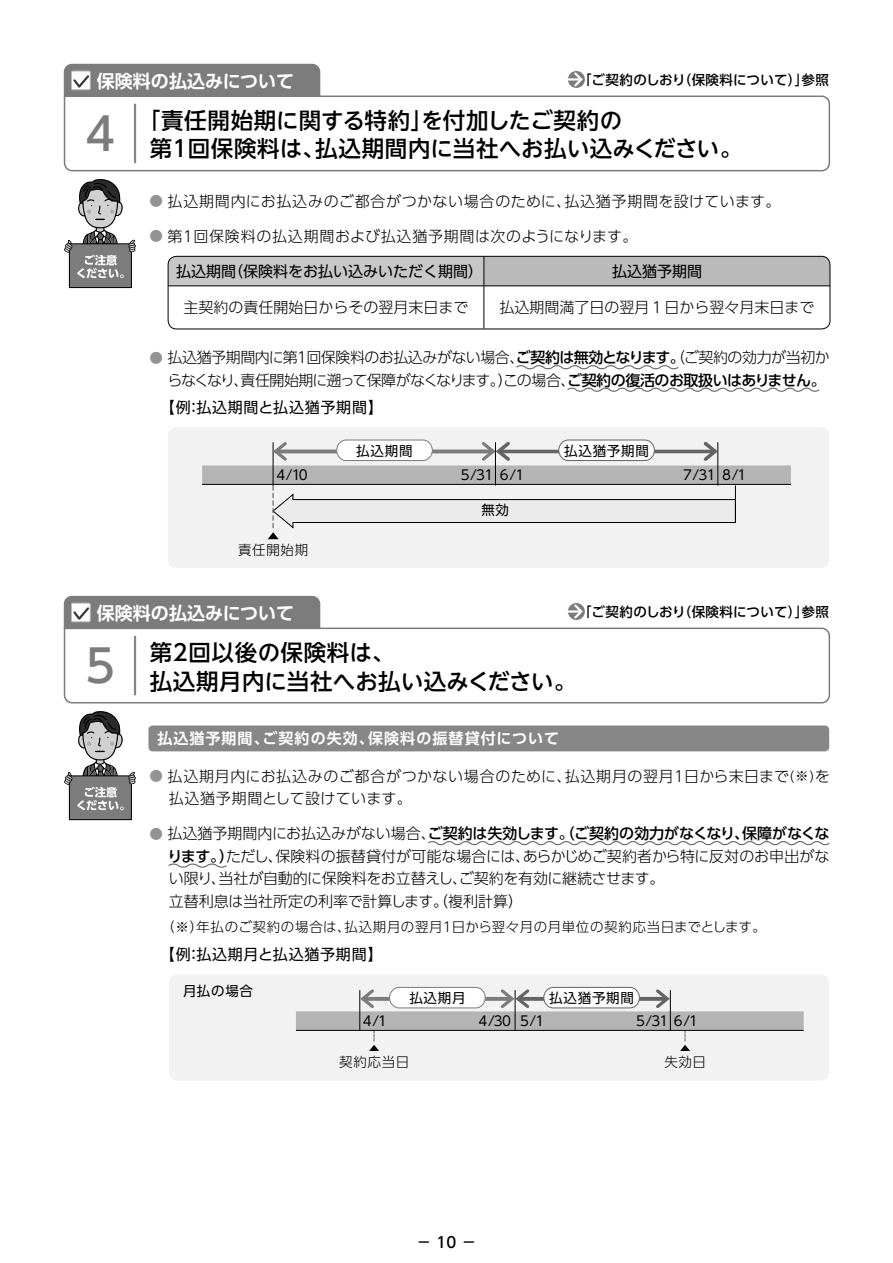
<style>
.page{position:relative;width:893px;height:1263px;background:#fff}
.page>*{position:absolute;margin:0;border:0;box-sizing:border-box;transform-origin:0 0}
.t1{font:500 45px "UD Shin Go NT Pro";color:#7c7c7c}
.t2{font:500 22.5px/28.5px "UD Shin Go NT Pro";letter-spacing:.015em;color:#000}
.t3{font:700 18px "UD Shin Go Pro De";color:#fff}
.t4{font:300 15px/22.5px "UD Shin Go Pro";color:#000}
.t5{font:300 15px/22.5px "UD Shin Go Pro";letter-spacing:-.03em;color:#000;text-align:right}
.t6{font:300 15px/22.5px "UD Shin Go Pro";letter-spacing:.035em;color:#000}
.t7{font:300 15px "UD Shin Go Pro";letter-spacing:.045em;color:#000}
.t8{font:300 15px "UD Shin Go Pro";letter-spacing:.05em;color:#000}
.t9{font:15px "UD Shin Go Pro";letter-spacing:.05em;color:#000}
.t10{font:15px "UD Shin Go Pro";color:#000}
.t11{font:700 15px "UD Shin Go Pro De";letter-spacing:.07em;color:#fff}
.t12{font:500 15px "UD Shin Go Pro";color:#000}
.t13{font:13.5px "UD Shin Go Pro";letter-spacing:.06em;color:#000}
.t14{font:300 13.5px "UD Shin Go Pro";letter-spacing:.05em;color:#000}
.t15{font:500 13.5px "UD Shin Go Pro";letter-spacing:.025em;color:#000}
.s1{font-size:13.5px;color:#939393}
.s2{font-weight:500}
.s3{font-size:13.5px}
</style>
<div class="page">
<svg style="left:168px;top:256px;width:662px;height:30px;background:#bbb"></svg>
<div style="left:168px;top:427px;width:661px;height:141px;background:#f2f2f2;border-radius:9px"></div>
<svg style="left:63px;top:95px;width:768px;height:77px"></svg>
<svg style="left:63px;top:627px;width:768px;height:77px"></svg>
<svg style="left:568px;top:71px;width:17px;height:17px"></svg>
<svg style="left:568px;top:72px;width:15px;height:14px"></svg>
<svg style="left:568px;top:603px;width:17px;height:17px"></svg>
<svg style="left:568px;top:604px;width:15px;height:14px"></svg>
<svg style="left:63px;top:63px;width:258px;height:35px;background:#878787"></svg>
<svg style="left:63px;top:595px;width:258px;height:35px;background:#878787"></svg>
<hr style="left:134px;top:105px;width:2px;height:57px;background:#878787">
<hr style="left:134px;top:637px;width:2px;height:57px;background:#878787">
<div style="left:69px;top:244px;width:62px;height:44px;background:#7c7c7c"></div>
<div style="left:69px;top:243px;width:63px;height:45px;border:1px solid #000"></div>
<svg style="left:64px;top:179px;width:72px;height:99px"></svg>
<div style="left:69px;top:776px;width:62px;height:44px;background:#7c7c7c"></div>
<div style="left:69px;top:775px;width:63px;height:45px;border:1px solid #000"></div>
<svg style="left:64px;top:711px;width:72px;height:99px"></svg>
<svg style="left:516px;top:365px;width:163px;height:5px"></svg>
<svg style="left:567px;top:387px;width:253px;height:5px"></svg>
<svg style="left:428px;top:841px;width:402px;height:5px"></svg>
<svg style="left:168px;top:863px;width:59px;height:5px"></svg>
<div style="left:202px;top:465px;width:589px;height:19px;background:#b4b4b4"></div>
<hr style="left:273px;top:442px;width:1px;height:43px;background:#000">
<hr style="left:495px;top:442px;width:1px;height:43px;background:#000">
<hr style="left:718px;top:442px;width:1px;height:43px;background:#000">
<svg style="left:268px;top:486px;width:468px;height:53px"></svg>
<hr style="left:735px;top:486px;width:1px;height:36px;background:#000">
<hr style="left:202px;top:484px;width:589px;height:1px;background:#000">
<hr style="left:484px;top:256px;width:1px;height:30px;background:#000">
<hr style="left:168px;top:286px;width:316px;height:1px;background:#000">
<hr style="left:484px;top:286px;width:346px;height:1px;background:#000">
<hr style="left:484px;top:286px;width:1px;height:42px;background:#000">
<div style="left:148px;top:725px;width:681px;height:26px;background:#878787;border-radius:4px"></div>
<div style="left:169px;top:975px;width:660px;height:105px;background:#f2f2f2;border-radius:9px"></div>
<div style="left:296px;top:1011px;width:508px;height:19px;background:#b4b4b4"></div>
<hr style="left:360px;top:990px;width:1px;height:40px;background:#000">
<hr style="left:515px;top:990px;width:1px;height:40px;background:#000">
<hr style="left:670px;top:990px;width:1px;height:40px;background:#000">
<svg style="left:369px;top:1031px;width:10px;height:20px"></svg>
<svg style="left:680px;top:1031px;width:10px;height:20px"></svg>
<svg style="left:272px;top:439px;width:447px;height:25px"></svg>
<svg style="left:359px;top:986px;width:312px;height:25px"></svg>
<hr style="left:296px;top:1030px;width:508px;height:1px;background:#000">
<div style="left:168px;top:256px;width:662px;height:73px;border:1px solid #000;border-radius:9px"></div>
<p class="t3" style="left:97px;top:66px;width:199px">保険料の払込みについて</p>
<p class="t15" style="left:578px;top:68px;width:252px">「ご契約のしおり（保険料について）」参照</p>
<h1 class="t1" style="left:85px;top:97px;width:31px">4</h1>
<h2 class="t2" style="left:150px;top:105px;width:594px;text-indent:-12px">「責任開始期に関する特約」を付加したご契約の<br>第１回保険料は、払込期間内に当社へお払い込みください。</h2>
<p class="t7" style="left:150px;top:189px;width:632px"><span class="s1">●</span> 払込期間内にお払込みのご都合がつかない場合のために、払込猶予期間を設けています。</p>
<p class="t8" style="left:150px;top:224px;width:489px"><span class="s1">●</span> 第１回保険料の払込期間および払込猶予期間は次のようになります。</p>
<p class="t10" style="left:176px;top:259px;width:309px">払込期間（保険料をお払い込みいただく期間）</p>
<p class="t10" style="left:612px;top:259px;width:91px">払込猶予期間</p>
<p class="t4" style="left:183px;top:295px;width:287px">主契約の責任開始日からその翌月末日まで</p>
<p class="t4" style="left:499px;top:295px;width:316px">払込期間満了日の翌月１日から翌々月末日まで</p>
<p class="t5" style="left:150px;top:346px;width:682px"><span class="s1">●</span> 払込猶予期間内に第１回保険料のお払込みがない場合、<span class="s2">ご契約は無効となります。</span>（ご契約の効力が当初からなくなり、責任開始期に遡って保障がなくなります。）この場合、<span class="s2">ご契約の復活のお取扱いはありません。</span></p>
<p class="t9" style="left:160px;top:395px;width:225px">【例：払込期間と払込猶予期間】</p>
<p class="t13" style="left:356px;top:440px;width:58px">払込期間</p>
<p class="t13" style="left:564px;top:440px;width:87px">払込猶予期間</p>
<p class="t13" style="left:276px;top:464px;width:33px">4/10</p>
<p class="t13" style="left:461px;top:464px;width:65px">5/31 6/1</p>
<p class="t13" style="left:683px;top:464px;width:65px">7/31 8/1</p>
<p class="t14" style="left:238px;top:539px;width:72px">責任開始期</p>
<p class="t13" style="left:481px;top:499px;width:29px">無効</p>
<p class="t3" style="left:97px;top:598px;width:199px">保険料の払込みについて</p>
<h1 class="t1" style="left:85px;top:629px;width:31px">5</h1>
<h2 class="t2" style="left:150px;top:638px;width:428px">第2回以後の保険料は、<br>払込期月内に当社へお払い込みください。</h2>
<p class="t11" style="left:157px;top:726px;width:403px">払込猶予期間、ご契約の失効、保険料の振替貸付について</p>
<p class="t15" style="left:578px;top:600px;width:252px">「ご契約のしおり（保険料について）」参照</p>
<p class="t6" style="left:169px;top:764px;width:663px;text-indent:-19px"><span class="s1">●</span> 払込期月内にお払込みのご都合がつかない場合のために、払込期月の翌月１日から末日まで<span class="s3">(※)</span>を払込猶予期間として設けています。</p>
<p class="t4" style="left:168px;top:822px;width:663px;text-indent:-18px"><span class="s1">●</span> 払込猶予期間内にお払込みがない場合、<span class="s2">ご契約は失効します。（ご契約の効力がなくなり、保障がなくなります。）</span>ただし、保険料の振替貸付が可能な場合には、あらかじめご契約者から特に反対のお申出がない限り、当社が自動的に保険料をお立替えし、ご契約を有効に継続させます。<br>立替利息は当社所定の利率で計算します。（複利計算）</p>
<p class="t14" style="left:161px;top:916px;width:606px">（※）年払のご契約の場合は、払込期月の翌月１日から翌々月の月単位の契約応当日までとします。</p>
<p class="t9" style="left:160px;top:942px;width:224px">【例：払込期月と払込猶予期間】</p>
<p class="t13" style="left:183px;top:980px;width:71px">月払の場合</p>
<p class="t13" style="left:409px;top:987px;width:58px">払込期月</p>
<p class="t13" style="left:549px;top:987px;width:87px">払込猶予期間</p>
<p class="t13" style="left:363px;top:1010px;width:26px">4/1</p>
<p class="t13" style="left:478px;top:1010px;width:67px">4/30 5/1</p>
<p class="t13" style="left:636px;top:1010px;width:64px">5/31 6/1</p>
<p class="t14" style="left:339px;top:1051px;width:71px">契約応当日</p>
<p class="t14" style="left:664px;top:1051px;width:43px">失効日</p>
<p class="t12" style="left:417px;top:1230px;width:61px">－ 10 －</p>
</div>
